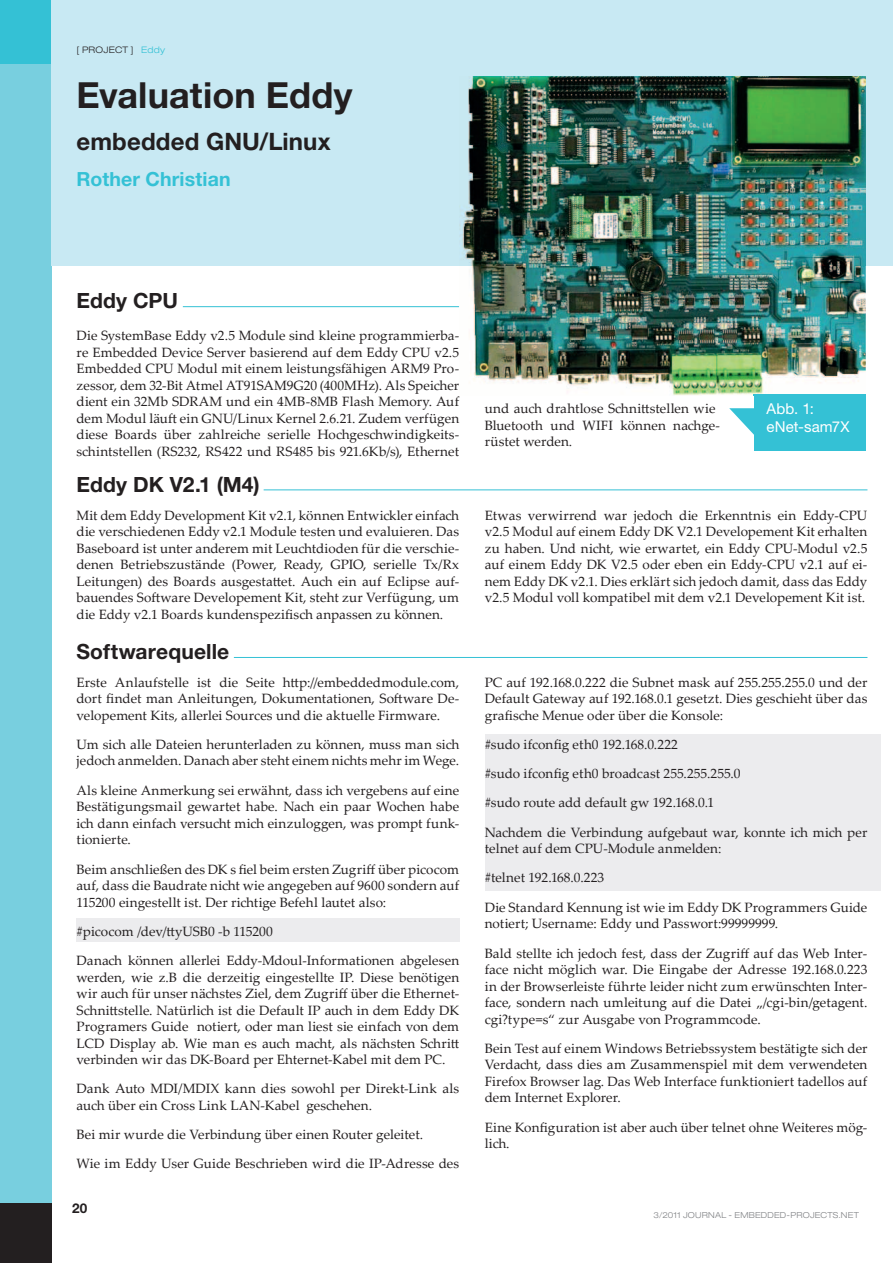
<style>
.page{position:relative;width:893px;height:1263px;background:#fff}
.page>*{position:absolute;margin:0;border:0;box-sizing:border-box;transform-origin:0 0}
.t1{font:700 36px "Helvetica Neue LT Std";letter-spacing:.005em;color:#231f20}
.t2{font:700 24px "Helvetica Neue LT Std";letter-spacing:.005em;color:#231f20}
.t3{font:700 21px "Helvetica Neue LT Std";letter-spacing:.005em;color:#231f20}
.t4{font:700 19.5px "Helvetica Neue LT Std";letter-spacing:.005em;color:#34c1d5}
.t5{font:15px/18px "Helvetica Neue LT Std";letter-spacing:.01em;color:#fff}
.t6{font:13.5px/16.5px "Palatino Linotype";letter-spacing:.005em;color:#231f20;text-align:justify}
.t7{font:700 13.5px "Helvetica Neue LT Std";color:#231f20}
.t8{font:300 expanded 9px "Helvetica Neue LT Std";letter-spacing:.025em;color:#231f20}
.t9{font:300 expanded 8.25px "Helvetica Neue LT Std";letter-spacing:.025em;color:#808285}
.s1{color:#34c1d5}
</style>
<div class="page">
<div style="left:0;top:64px;width:51px;height:1139px;background:#78cfdf"></div>
<div style="left:0;top:0;width:51px;height:64px;background:#34c1d5"></div>
<div style="left:0;top:1203px;width:51px;height:60px;background:#231f20"></div>
<hr style="left:264px;top:489px;width:603px;height:1px;background:#34c1d5">
<div style="left:51px;top:0;width:842px;height:265px;background:#c8e9f3"></div>
<svg style="left:729px;top:408px;width:25px;height:27px"></svg>
<div style="left:754px;top:395px;width:112px;height:56px;background:#34c1d5"></div>
<hr style="left:183px;top:306px;width:276px;height:1px;background:#34c1d5">
<hr style="left:234px;top:657px;width:633px;height:1px;background:#34c1d5">
<img style="left:459px;top:77px;width:407px;height:319px">
<img style="left:754px;top:395px;width:112px;height:1px">
<div style="left:76px;top:918px;width:383px;height:23px;background:#ececee"></div>
<div style="left:485px;top:734px;width:395px;height:157px;background:#ececee"></div>
<p class="t8" style="left:77px;top:45px;width:90px">[ PROJECT ] <span class="s1">Eddy</span></p>
<h1 class="t1" style="left:77px;top:73px;width:277px">Evaluation Eddy</h1>
<h2 class="t2" style="left:77px;top:126px;width:256px">embedded GNU/Linux</h2>
<h3 class="t4" style="left:77px;top:167px;width:156px">Rother Christian</h3>
<h3 class="t3" style="left:77px;top:288px;width:103px">Eddy CPU</h3>
<p class="t6" style="left:77px;top:327px;width:384px">Die SystemBase Eddy v2.5 Module sind kleine programmierba&shy;re Embedded Device Server basierend auf dem Eddy CPU v2.5<br>Embedded CPU Modul mit einem leistungsfähigen ARM9 Pro&shy;zessor, dem 32-Bit Atmel AT91SAM9G20 (400MHz). Als Speicher dient ein 32Mb SDRAM und ein 4MB-8MB Flash Memory. Auf dem Modul läuft ein GNU/Linux Kernel 2.6.21. Zudem verfügen diese Boards über zahlreiche serielle Hochgeschwindigkeits&shy;schintstellen (RS232, RS422 und RS485 bis 921.6Kb/s), Ethernet</p>
<h3 class="t3" style="left:77px;top:471px;width:185px">Eddy DK V2.1 (M4)</h3>
<p class="t6" style="left:485px;top:400px;width:237px;text-align:left">und auch drahtlose Schnittstellen wie<br>Bluetooth und WIFI können nachge&shy;rüstet werden.</p>
<p class="t5" style="left:766px;top:400px;width:85px">Abb. 1: eNet-sam7X</p>
<p class="t6" style="left:77px;top:507px;width:384px">Mit dem Eddy Development Kit v2.1, können Entwickler einfach die verschiedenen Eddy v2.1 Module testen und evaluieren. Das Baseboard ist unter anderem mit Leuchtdioden für die verschie&shy;denen Betriebszustände (Power, Ready, GPIO, serielle Tx/Rx Leitungen) des Boards ausgestattet. Auch ein auf Eclipse auf&shy;bauendes Software Developement Kit, steht zur Verfügung, um die Eddy v2.1 Boards kundenspezifisch anpassen zu können.</p>
<p class="t6" style="left:485px;top:507px;width:384px">Etwas verwirrend war jedoch die Erkenntnis ein Eddy-CPU v2.5 Modul auf einem Eddy DK V2.1 Developement Kit erhalten zu haben. Und nicht, wie erwartet, ein Eddy CPU-Modul v2.5 auf einem Eddy DK V2.5 oder eben ein Eddy-CPU v2.1 auf ei&shy;nem Eddy DK v2.1. Dies erklärt sich jedoch damit, dass das Eddy v2.5 Modul voll kompatibel mit dem v2.1 Developement Kit ist.</p>
<h3 class="t3" style="left:77px;top:639px;width:154px">Softwarequelle</h3>
<p class="t6" style="left:77px;top:673px;width:384px">Erste Anlaufstelle ist die Seite http://embeddedmodule.com, dort findet man Anleitungen, Dokumentationen, Software De&shy;velopement Kits, allerlei Sources und die aktuelle Firmware.</p>
<p class="t6" style="left:77px;top:736px;width:384px">Um sich alle Dateien herunterladen zu können, muss man sich jedoch anmelden. Danach aber steht einem nichts mehr im Wege.</p>
<p class="t6" style="left:77px;top:781px;width:384px">Als kleine Anmerkung sei erwähnt, dass ich vergebens auf eine Bestätigungsmail gewartet habe. Nach ein paar Wochen habe ich dann einfach versucht mich einzuloggen, was prompt funk&shy;tionierte.</p>
<p class="t6" style="left:77px;top:860px;width:384px">Beim anschließen des DK s fiel beim ersten Zugriff über picocom auf, dass die Baudrate nicht wie angegeben auf 9600 sondern auf 115200 eingestellt ist. Der richtige Befehl lautet also:</p>
<p class="t6" style="left:77px;top:916px;width:384px;line-height:29.2px">#picocom /dev/ttyUSB0 -b 115200<br>Danach können allerlei Eddy-Mdoul-Informationen abgelesen</p>
<p class="t6" style="left:77px;top:968px;width:384px">werden, wie z.B die derzeitig eingestellte IP. Diese benötigen wir auch für unser nächstes Ziel, dem Zugriff über die Ethernet-Schnittstelle. Natürlich ist die Default IP auch in dem Eddy DK Programers Guide notiert, oder man liest sie einfach von dem LCD Display ab. Wie man es auch macht, als nächsten Schritt verbinden wir das DK-Board per Ehternet-Kabel mit dem PC.</p>
<p class="t6" style="left:77px;top:1080px;width:384px">Dank Auto MDI/MDIX kann dies sowohl per Direkt-Link als auch über ein Cross Link LAN-Kabel geschehen.</p>
<p class="t6" style="left:77px;top:1119px;width:384px;line-height:29.2px">Bei mir wurde die Verbindung über einen Router geleitet.<br>Wie im Eddy User Guide Beschrieben wird die IP-Adresse des</p>
<p class="t6" style="left:485px;top:673px;width:384px">PC auf 192.168.0.222 die Subnet mask auf 255.255.255.0 und der Default Gateway auf 192.168.0.1 gesetzt. Dies geschieht über das grafische Menue oder über die Konsole:</p>
<p class="t6" style="left:485px;top:729px;width:384px;line-height:29.2px;text-align:left">#sudo ifconfig eth0 192.168.0.222<br>#sudo ifconfig eth0 broadcast 255.255.255.0<br>#sudo route add default gw 192.168.0.1<br>Nachdem die Verbindung aufgebaut war, konnte ich mich per</p>
<p class="t6" style="left:485px;top:833px;width:384px;line-height:29.2px;text-align:left">telnet auf dem CPU-Module anmelden:<br>#telnet 192.168.0.223<br>Die Standard Kennung ist wie im Eddy DK Programmers Guide</p>
<p class="t6" style="left:485px;top:908px;width:384px;line-height:29.4px">notiert; Username: Eddy und Passwort:99999999.<br>Bald stellte ich jedoch fest, dass der Zugriff auf das Web Inter-</p>
<p class="t6" style="left:485px;top:961px;width:384px">face nicht möglich war. Die Eingabe der Adresse 192.168.0.223 in der Browserleiste führte leider nicht zum erwünschten Inter&shy;face, sondern nach umleitung auf die Datei „/cgi-bin/getagent. cgi?type=s“ zur Ausgabe von Programmcode.</p>
<p class="t6" style="left:485px;top:1039px;width:384px">Bein Test auf einem Windows Betriebssystem bestätigte sich der Verdacht, dass dies am Zusammenspiel mit dem verwendeten Firefox Browser lag. Das Web Interface funktioniert tadellos auf dem Internet Explorer.</p>
<p class="t6" style="left:485px;top:1118px;width:384px">Eine Konfiguration ist aber auch über telnet ohne Weiteres mög&shy;lich.</p>
<p class="t7" style="left:72px;top:1200px;width:17px">20</p>
<p class="t9" style="left:654px;top:1210px;width:207px">3/2011 JOURNAL - EMBEDDED-PROJECTS.NET</p>
</div>
